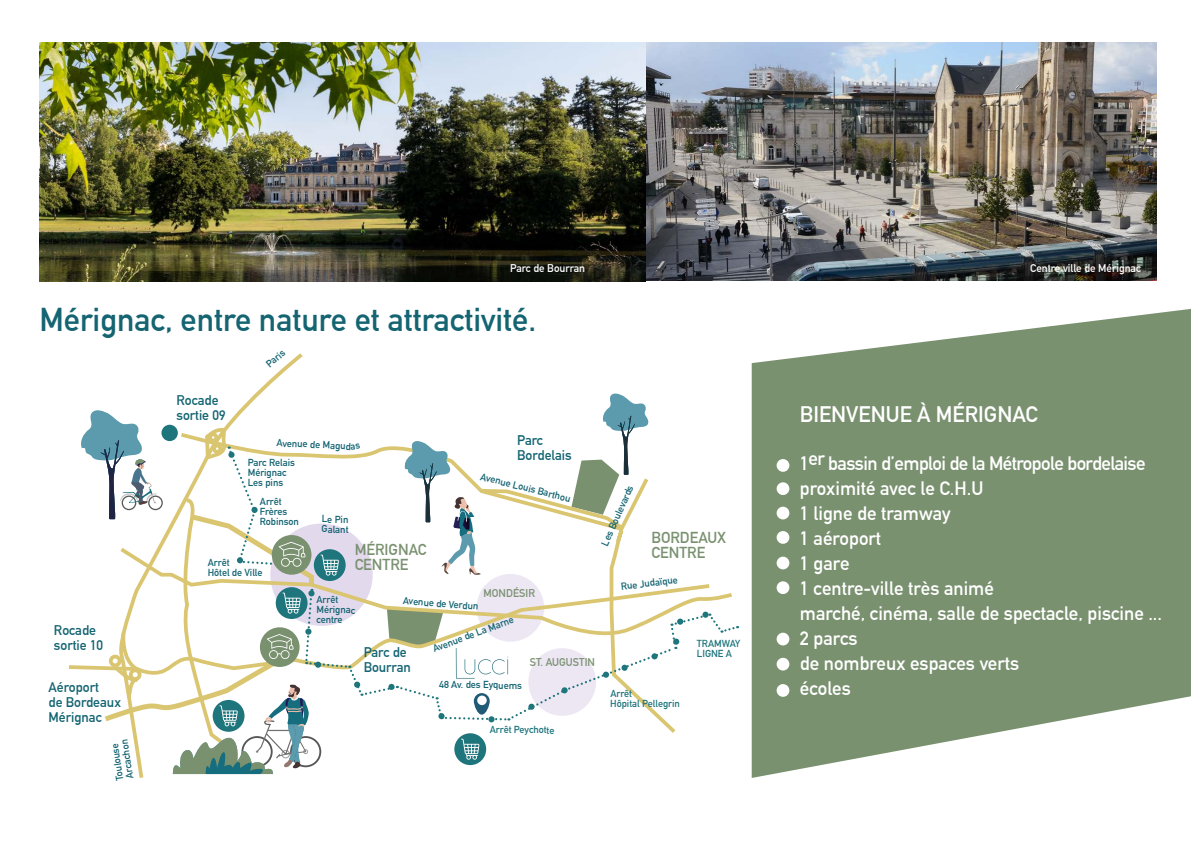
<style>
.page{position:relative;width:1191px;height:842px;background:#fff}
.page>*{position:absolute;margin:0;border:0;box-sizing:border-box;transform-origin:0 0}
.t1{font:700 32.3px "DIN Alternate";color:#146472}
.t2{font:700 22px "DIN Alternate";color:#fff}
.t3{font:700 19px/25px "DIN Alternate";color:#fff}
.t4{font:700 15.6px "DIN Alternate";color:#7a9170}
.t5{font:700 13.7px/15px "DIN Alternate";color:#146472}
.t6{font:700 11px "DIN Alternate";color:#fff}
.t7{font:700 11px "DIN Alternate";color:#7a9170}
.t8{font:700 10px/10px "DIN Alternate";color:#146472}
.t9{font:700 10px/10.2px "DIN Alternate";color:#1e757c}
</style>
<div class="page">
<img style="left:39px;top:42px;width:1117px;height:239px">
<img style="left:39px;top:43px;width:606px;height:238px">
<svg style="left:751px;top:309px;width:440px;height:469px;background:#8da184"></svg>
<svg style="left:139px;top:353px;width:164px;height:425px"></svg>
<div style="left:776px;top:658px;width:13px;height:12px;background:#fff;border-radius:50%"></div>
<div style="left:776px;top:684px;width:13px;height:13px;background:#fff;border-radius:50%"></div>
<div style="left:776px;top:633px;width:13px;height:12px;background:#fff;border-radius:50%"></div>
<div style="left:776px;top:581px;width:13px;height:13px;background:#fff;border-radius:50%"></div>
<div style="left:776px;top:557px;width:13px;height:12px;background:#fff;border-radius:50%"></div>
<div style="left:776px;top:531px;width:13px;height:13px;background:#fff;border-radius:50%"></div>
<div style="left:776px;top:507px;width:13px;height:12px;background:#fff;border-radius:50%"></div>
<div style="left:776px;top:482px;width:13px;height:13px;background:#fff;border-radius:50%"></div>
<div style="left:776px;top:459px;width:13px;height:13px;background:#fff;border-radius:50%"></div>
<svg style="left:80px;top:394px;width:658px;height:380px"></svg>
<p class="t6" style="left:510px;top:260px;width:77px">Parc de Bourran</p>
<p class="t6" style="left:1030px;top:260px;width:112px">Centre ville de Mérignac</p>
<h1 class="t1" style="left:39px;top:295px;width:498px">Mérignac, entre nature et attractivité.</h1>
<h3 class="t5" style="left:54px;top:622px;width:51px">Rocade sortie 10</h3>
<h3 class="t5" style="left:49px;top:679px;width:74px">Aéroport<br>de Bordeaux<br>Mérignac</h3>
<p class="t8" style="left:114px;top:781px;width:41px;rotate:-98deg">Toulouse<br>Arcachon</p>
<h3 class="t5" style="left:176px;top:392px;width:51px">Rocade sortie 09</h3>
<p class="t8" style="left:264px;top:361px;width:23px;rotate:-41deg">Paris</p>
<h3 class="t5" style="left:517px;top:432px;width:56px">Parc<br>Bordelais</h3>
<p class="t8" style="left:277px;top:437px;width:76px;rotate:3deg">Avenue de Magud</p>
<p class="t8" style="left:248px;top:457px;width:49px">Parc Relais<br>Mérignac<br>Les pins</p>
<p class="t8" style="left:482px;top:471px;width:94px;rotate:14deg">Avenue Louis Barthou</p>
<p class="t8" style="left:599px;top:543px;width:66px;rotate:-66deg">Les Boulevards</p>
<p class="t8" style="left:260px;top:496px;width:41px">Arrêt<br>Frères<br>Robinson</p>
<p class="t8" style="left:208px;top:556px;width:56px">Arrêt<br>Hôtel de Ville</p>
<p class="t8" style="left:322px;top:513px;width:28px">Le Pin<br>Galant</p>
<h3 class="t4" style="left:651px;top:526px;width:76px">BORDEAUX</h3>
<h3 class="t4" style="left:355px;top:537px;width:73px">MÉRIGNAC</h3>
<h3 class="t4" style="left:651px;top:541px;width:55px">CENTRE</h3>
<h3 class="t4" style="left:355px;top:552px;width:55px">CENTRE</h3>
<p class="t8" style="left:620px;top:581px;width:59px;rotate:-7deg">Rue Judaïque</p>
<p class="t7" style="left:483px;top:585px;width:53px;rotate:-1deg">MONDÉSIR</p>
<p class="t8" style="left:316px;top:594px;width:41px">Arrêt<br>Mérignac centre</p>
<p class="t8" style="left:403px;top:595px;width:77px;rotate:4deg">Avenue de Verdun</p>
<p class="t8" style="left:431px;top:644px;width:87px;rotate:-21deg">Avenue de La Marne</p>
<p class="t9" style="left:697px;top:638px;width:45px;line-height:9.9px">TRAMWAY<br>LIGNE A</p>
<h3 class="t5" style="left:364px;top:644px;width:49px">Parc de<br>Bourran</h3>
<p class="t7" style="left:530px;top:654px;width:67px;rotate:-1deg">ST. AUGUSTIN</p>
<p class="t8" style="left:439px;top:679px;width:84px">48 Av. des Eyquems</p>
<p class="t9" style="left:490px;top:724px;width:66px">Arrêt Peychotte</p>
<p class="t9" style="left:610px;top:687px;width:71px">Arrêt<br>Hôpital Pellegrin</p>
<h2 class="t2" style="left:800px;top:398px;width:239px">BIENVENUE À MÉRIGNAC</h2>
<h3 class="t3" style="left:800px;top:450px;width:364px">1er bassin d’emploi de la Métropole bordelaise proximité avec le C.H.U<br>1 ligne de tramway<br>1 aéroport<br>1 gare<br>1 centre-ville très animé<br>marché, cinéma, salle de spectacle, piscine ...<br>2 parcs<br>de nombreux espaces verts<br>écoles</h3>
</div>
